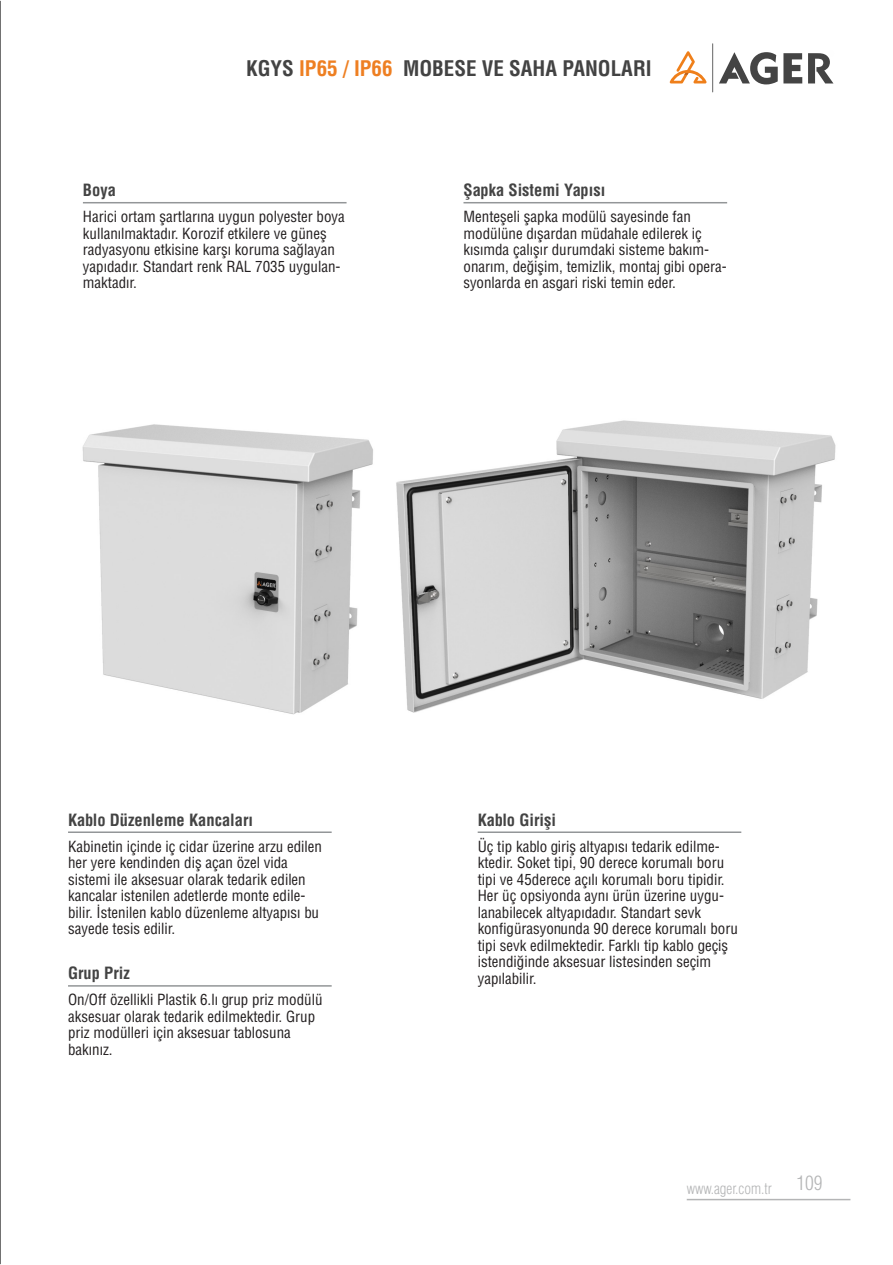
<style>
.page{position:relative;width:893px;height:1265px;background:#fff}
.page>*{position:absolute;margin:0;border:0;box-sizing:border-box;transform-origin:0 0}
.t1{font:21px "Helvetica Cond Bold Tr";color:#434343}
.t2{font:19.5px "Helvetica Condensed Light Tr";color:#b4b5b6}
.t3{font:16.5px "Helvetica Cond Bold Tr";color:#434343}
.t4{font:15px/16.5px "Helvetica Cond Normal Tr";color:#231f20}
.t5{font:15px "Helvetica Condensed Light Tr";color:#b4b5b6}
.s1{color:#ee7f22}
</style>
<div class="page">
<hr style="left:0;top:1px;width:1px;height:1263px;background:#434343">
<hr style="left:83px;top:202px;width:264px;height:1px;background:#939698">
<hr style="left:463px;top:202px;width:264px;height:1px;background:#939698">
<img style="left:82px;top:424px;width:291px;height:291px">
<img style="left:396px;top:420px;width:440px;height:293px">
<hr style="left:68px;top:831px;width:264px;height:2px;background:#939698">
<hr style="left:68px;top:985px;width:264px;height:1px;background:#939698">
<hr style="left:478px;top:831px;width:263px;height:2px;background:#939698">
<hr style="left:687px;top:1198px;width:163px;height:2px;background:#b4b5b6">
<hr style="left:712px;top:43px;width:1px;height:49px;background:#444">
<svg style="left:808px;top:53px;width:25px;height:30px"></svg>
<svg style="left:719px;top:52px;width:83px;height:32px"></svg>
<svg style="left:670px;top:51px;width:36px;height:32px"></svg>
<h1 class="t1" style="left:246px;top:55px;width:407px">KGYS <span class="s1">IP65 / IP66</span> MOBESE VE SAHA PANOLARI</h1>
<p class="t3" style="left:83px;top:180px;width:35px">Boya</p>
<p class="t4" style="left:83px;top:208px;width:263px">Harici ortam şartlarına uygun polyester boya kullanılmaktadır. Korozif etkilere ve güneş radyasyonu etkisine karşı koruma sağlayan yapıdadır. Standart renk RAL 7035 uygulan&shy;maktadır.</p>
<p class="t3" style="left:463px;top:180px;width:143px">Şapka Sistemi Yapısı</p>
<p class="t4" style="left:463px;top:208px;width:265px">Menteşeli şapka modülü sayesinde fan modülüne dışardan müdahale edilerek iç kısımda çalışır durumdaki sisteme bakım&shy;onarım, değişim, temizlik, montaj gibi opera&shy;syonlarda en asgari riski temin eder.</p>
<p class="t3" style="left:68px;top:809px;width:187px">Kablo Düzenleme Kancaları</p>
<p class="t4" style="left:68px;top:837px;width:256px">Kabinetin içinde iç cidar üzerine arzu edilen her yere kendinden diş açan özel vida sistemi ile aksesuar olarak tedarik edilen kancalar istenilen adetlerde monte edile&shy;bilir. İstenilen kablo düzenleme altyapısı bu sayede tesis edilir.</p>
<p class="t3" style="left:68px;top:963px;width:63px">Grup Priz</p>
<p class="t4" style="left:68px;top:991px;width:256px">On/Off özellikli Plastik 6.lı grup priz modülü aksesuar olarak tedarik edilmektedir. Grup priz modülleri için aksesuar tablosuna bakınız.</p>
<p class="t3" style="left:478px;top:809px;width:80px">Kablo Girişi</p>
<p class="t4" style="left:478px;top:837px;width:262px">Üç tip kablo giriş altyapısı tedarik edilme&shy;ktedir. Soket tipi, 90 derece korumalı boru tipi ve 45derece açılı korumalı boru tipidir.<br>Her üç opsiyonda aynı ürün üzerine uygu&shy;lanabilecek altyapıdadır. Standart sevk konfigürasyonunda 90 derece korumalı boru tipi sevk edilmektedir. Farklı tip kablo geçiş istendiğinde aksesuar listesinden seçim yapılabilir.</p>
<p class="t5" style="left:687px;top:1179px;width:87px">www.ager.com.tr</p>
<h2 class="t2" style="left:796px;top:1171px;width:27px">109</h2>
</div>
